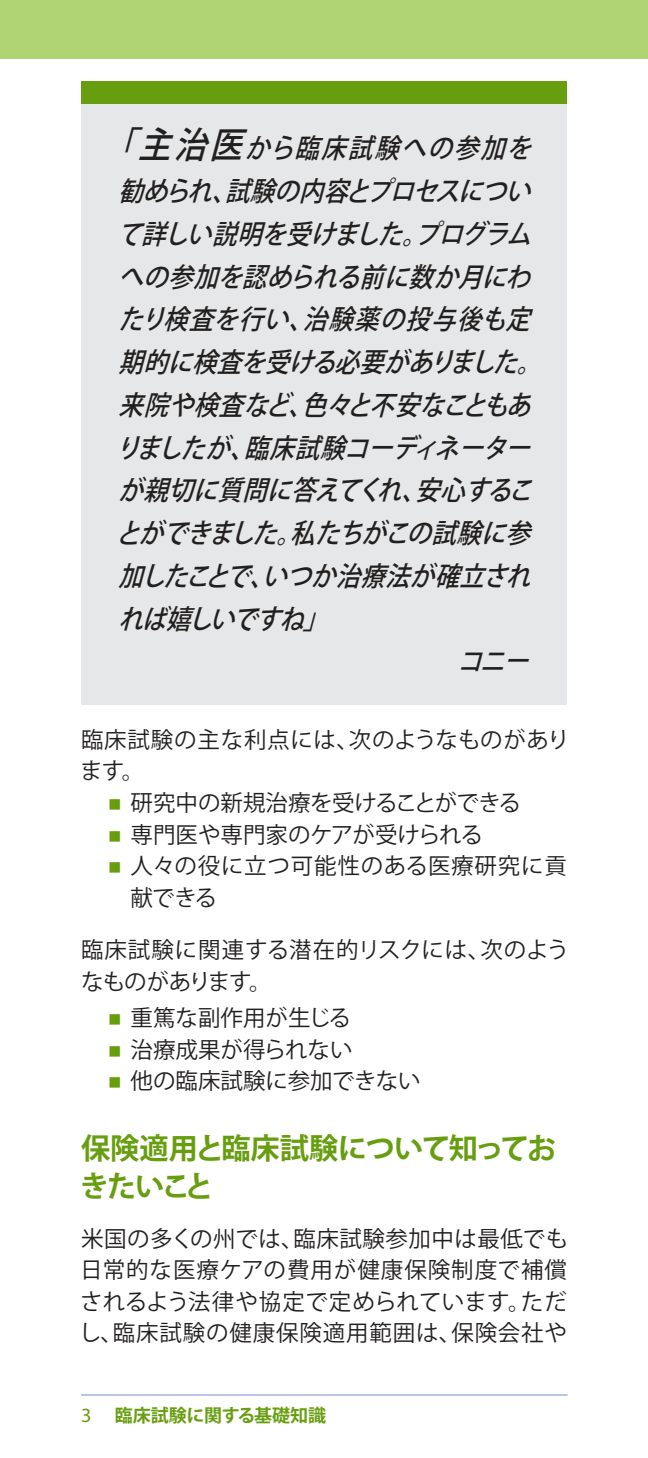
<style>
.page{position:relative;width:648px;height:1458px;background:#fff}
.page>*{position:absolute;margin:0;border:0;box-sizing:border-box;transform-origin:0 0}
.t1{font:700 29.25px/38.2px "Koz Go Pro";letter-spacing:-.055em;color:#679e0f}
.t2{font:italic 500 27px "Koz Go Pro";color:#221f1f;scale:.9 1}
.t3{font:22.5px/31.5px "Koz Go Pro";color:#221f1f}
.t4{font:22.5px/31.5px "Koz Go Pro";letter-spacing:.035em;color:#221f1f}
.t5{font:22.5px "Koz Go Pro";letter-spacing:-.02em;color:#221f1f}
.t6{font:700 18px "Koz Go Pro";color:#679e0f}
.s1{font-size:36px}
.s2{color:#679e0f}
.s3{font-family:"Myriad Pro";font-weight:400;font-size:20.25px}
</style>
<div class="page">
<div style="left:0;top:0;width:648px;height:58px;background:#b0d474"></div>
<hr style="left:81px;top:1394px;width:487px;height:2px;background:#7e9bd0">
<div style="left:81px;top:102px;width:486px;height:603px;background:#e6e7e8"></div>
<div style="left:81px;top:81px;width:486px;height:23px;background:#679e0f"></div>
<p class="t2" style="left:103px;top:131px;width:488px"><span class="s1">「主治医</span>から臨床試験への参加を</p>
<p class="t2" style="left:119px;top:174px;width:470px">勧められ、試験の内容とプロセスについ</p>
<p class="t2" style="left:117px;top:217px;width:472px">て詳しい説明を受けました。プログラム</p>
<p class="t2" style="left:118px;top:260px;width:470px">への参加を認められる前に数か月にわ</p>
<p class="t2" style="left:118px;top:302px;width:470px">たり検査を行い、治験薬の投与後も定</p>
<p class="t2" style="left:119px;top:345px;width:482px">期的に検査を受ける必要がありました。</p>
<p class="t2" style="left:119px;top:388px;width:470px">来院や検査など、色々と不安なこともあ</p>
<p class="t2" style="left:115px;top:431px;width:473px">りましたが、臨床試験コーディネーター</p>
<p class="t2" style="left:119px;top:473px;width:472px">が親切に質問に答えてくれ、安心するこ</p>
<p class="t2" style="left:116px;top:516px;width:472px">とができました。私たちがこの試験に参</p>
<p class="t2" style="left:119px;top:559px;width:470px">加したことで、いつか治療法が確立され</p>
<p class="t2" style="left:118px;top:602px;width:245px">れば嬉しいですね」</p>
<p class="t2" style="left:457px;top:644px;width:91px">コニー</p>
<p class="t4" style="left:80px;top:725px;width:491px">臨床試験の主な利点には、次のようなものがあります。</p>
<p class="t5" style="left:108px;top:789px;width:415px"><span class="s2">■</span> 研究中の新規治療を受けることができる</p>
<p class="t3" style="left:108px;top:820px;width:376px"><span class="s2">■</span> 専門医や専門家のケアが受けられる</p>
<p class="t4" style="left:131px;top:851px;width:438px;text-indent:-23px"><span class="s2">■</span> 人々の役に立つ可能性のある医療研究に貢献できる</p>
<p class="t3" style="left:81px;top:934px;width:489px">臨床試験に関連する潜在的リスクには、次のようなものがあります。</p>
<p class="t3" style="left:108px;top:1003px;width:245px"><span class="s2">■</span> 重篤な副作用が生じる</p>
<p class="t3" style="left:108px;top:1034px;width:246px"><span class="s2">■</span> 治療成果が得られない</p>
<p class="t3" style="left:108px;top:1066px;width:314px"><span class="s2">■</span> 他の臨床試験に参加できない</p>
<p class="t1" style="left:80px;top:1131px;width:478px">保険適用と臨床試験について知っておきたいこと</p>
<p class="t3" style="left:79px;top:1223px;width:491px;text-align:justify">米国の多くの州では、臨床試験参加中は最低でも日常的な医療ケアの費用が健康保険制度で補償されるよう法律や協定で定められています。ただし、臨床試験の健康保険適用範囲は、保険会社や</p>
<p class="t6" style="left:81px;top:1404px;width:247px"><span class="s3">3</span> 臨床試験に関する基礎知識</p>
</div>
